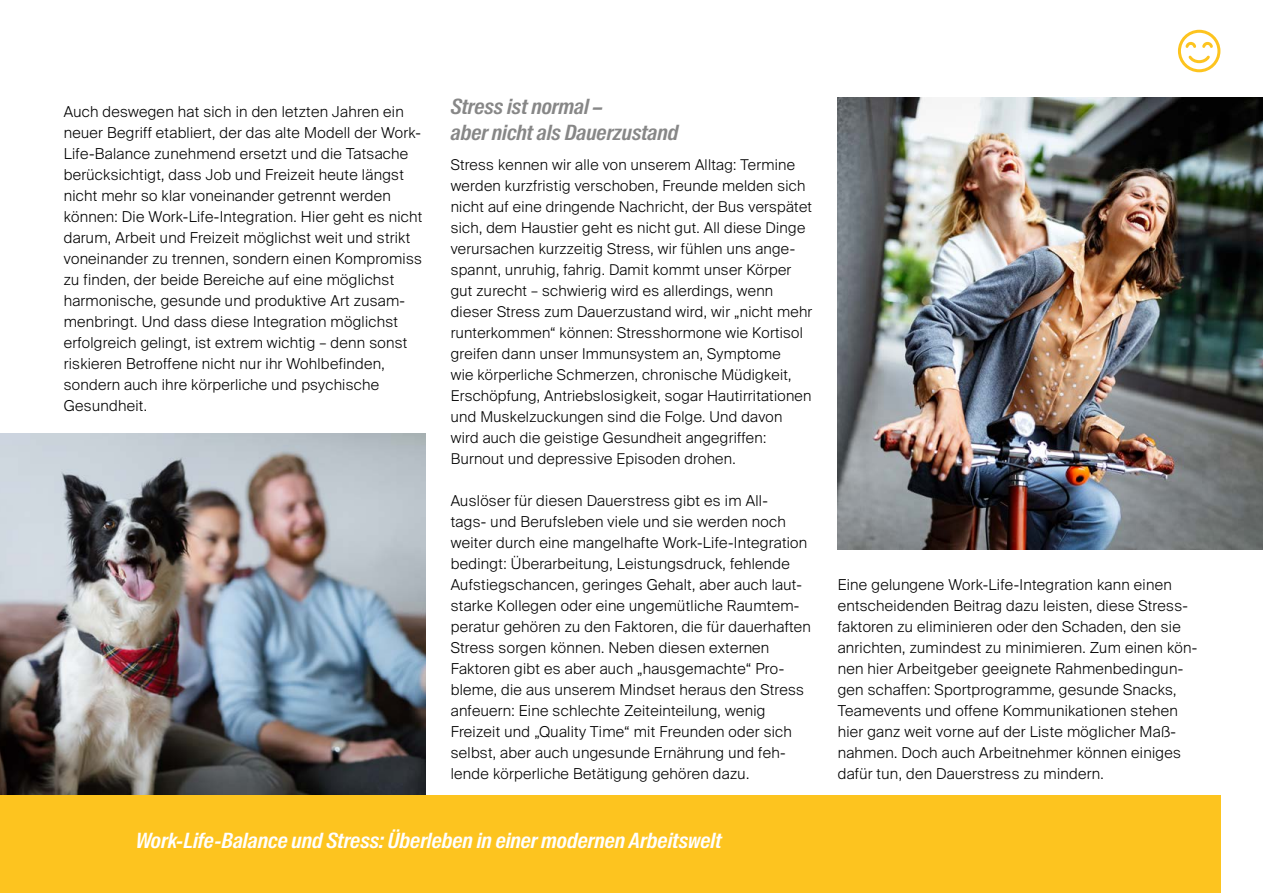
<style>
.page{position:relative;width:1263px;height:893px;background:#fff}
.page>*{position:absolute;margin:0;border:0;box-sizing:border-box;transform-origin:0 0}
.t1{font:italic 600 21px "Suisse Intl Cond";color:#fff}
.t2{font:italic 600 21px/25.5px "Suisse Intl Cond";color:#878787}
.t3{font:300 15px/21px "Suisse Intl";letter-spacing:.02em;color:#000}
.t4{font:300 14.85px/21px "Suisse Intl";letter-spacing:.02em;color:#000}
</style>
<div class="page">
<img style="left:0;top:434px;width:425px;height:361px">
<img style="left:838px;top:98px;width:425px;height:452px">
<div style="left:0;top:795px;width:1220px;height:98px;background:#fdc41f"></div>
<div style="left:1178px;top:30px;width:42px;height:42px;border:3px solid #fdc41f;border-radius:50%"></div>
<svg style="left:1183px;top:40px;width:32px;height:25px"></svg>
<p class="t3" style="left:64px;top:101px;width:360px">Auch deswegen hat sich in den letzten Jahren ein neuer Begriff etabliert, der das alte Modell der Work-Life-Balance zunehmend ersetzt und die Tatsache berücksichtigt, dass Job und Freizeit heute längst nicht mehr so klar voneinander getrennt werden können: Die Work-Life-Integration. Hier geht es nicht darum, Arbeit und Freizeit möglichst weit und strikt voneinander zu trennen, sondern einen Kompromiss zu finden, der beide Bereiche auf eine möglichst harmonische, gesunde und produktive Art zusam&shy;menbringt. Und dass diese Integration möglichst erfolgreich gelingt, ist extrem wichtig – denn sonst riskieren Betroffene nicht nur ihr Wohlbefinden, sondern auch ihre körperliche und psychische Gesundheit.</p>
<h1 class="t2" style="left:451px;top:94px;width:229px">Stress ist normal –<br>aber nicht als Dauerzustand</h1>
<p class="t4" style="left:451px;top:154px;width:363px">Stress kennen wir alle von unserem Alltag: Termine werden kurzfristig verschoben, Freunde melden sich nicht auf eine dringende Nachricht, der Bus verspätet sich, dem Haustier geht es nicht gut. All diese Dinge verursachen kurzzeitig Stress, wir fühlen uns ange&shy;spannt, unruhig, fahrig. Damit kommt unser Körper gut zurecht – schwierig wird es allerdings, wenn dieser Stress zum Dauerzustand wird, wir „nicht mehr runterkommen“ können: Stresshormone wie Kortisol greifen dann unser Immunsystem an, Symptome<br>wie körperliche Schmerzen, chronische Müdigkeit, Erschöpfung, Antriebslosigkeit, sogar Hautirritationen und Muskelzuckungen sind die Folge. Und davon wird auch die geistige Gesundheit angegriffen:<br>Burnout und depressive Episoden drohen.</p>
<p class="t3" style="left:451px;top:490px;width:362px">Auslöser für diesen Dauerstress gibt es im All-<br>tags- und Berufsleben viele und sie werden noch weiter durch eine mangelhafte Work-Life-Integration bedingt: Überarbeitung, Leistungsdruck, fehlende Aufstiegschancen, geringes Gehalt, aber auch laut&shy;starke Kollegen oder eine ungemütliche Raumtem&shy;peratur gehören zu den Faktoren, die für dauerhaften Stress sorgen können. Neben diesen externen Faktoren gibt es aber auch „hausgemachte“ Pro&shy;bleme, die aus unserem Mindset heraus den Stress anfeuern: Eine schlechte Zeiteinteilung, wenig Freizeit und „Quality Time“ mit Freunden oder sich selbst, aber auch ungesunde Ernährung und feh&shy;lende körperliche Betätigung gehören dazu.</p>
<h1 class="t1" style="left:136px;top:828px;width:587px">Work-Life-Balance und Stress: Überleben in einer modernen Arbeitswelt</h1>
<p class="t3" style="left:838px;top:574px;width:361px">Eine gelungene Work-Life-Integration kann einen entscheidenden Beitrag dazu leisten, diese Stress&shy;faktoren zu eliminieren oder den Schaden, den sie anrichten, zumindest zu minimieren. Zum einen kön&shy;nen hier Arbeitgeber geeignete Rahmenbedingun&shy;gen schaffen: Sportprogramme, gesunde Snacks, Teamevents und offene Kommunikationen stehen hier ganz weit vorne auf der Liste möglicher Maß&shy;nahmen. Doch auch Arbeitnehmer können einiges dafür tun, den Dauerstress zu mindern.</p>
</div>
